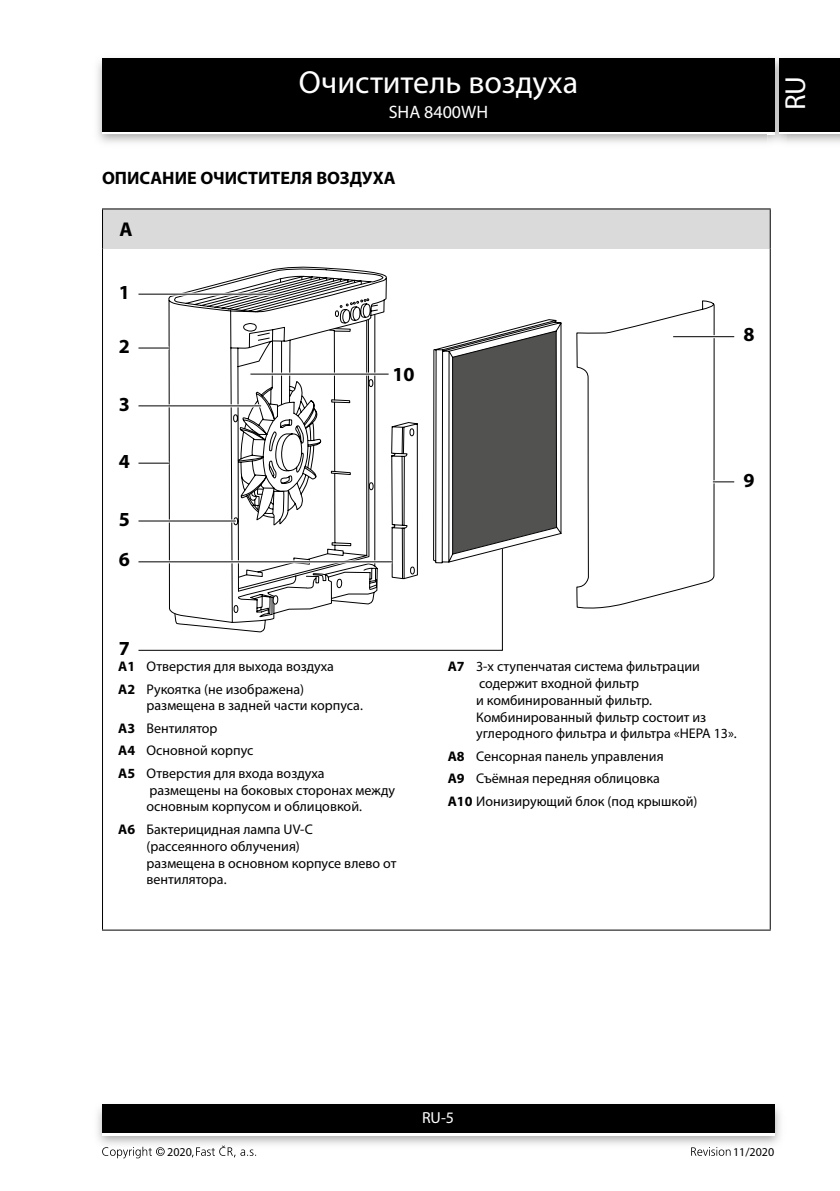
<style>
.page{position:relative;width:840px;height:1191px;background:#fff}
.page>*{position:absolute;margin:0;border:0;box-sizing:border-box;transform-origin:0 0}
.t1{font:32px "Myriad Pro";color:#fff}
.t2{font:29px "Myriad Pro";color:#fff}
.t3{font:700 20px "Myriad Pro";color:#000}
.t4{font:700 20px "Myriad Pro";color:#000}
.t5{font:700 18px "Myriad Pro";color:#000}
.t6{font:18px "Myriad Pro";color:#fff}
.t7{font:16px "Myriad Pro";color:#fff}
.t8{font:14px/16.8px "Myriad Pro";color:#000}
.t9{font:12px "Myriad Pro";color:#000}
.s1{font-weight:700}
</style>
<div class="page">
<div style="left:102px;top:61px;width:672px;height:73px;background:linear-gradient(to right,#000,#000)"></div>
<div style="left:102px;top:58px;width:672px;height:73px;background:#000"></div>
<img style="left:97px;top:1104px;width:684px;height:41px">
<div style="left:102px;top:1107px;width:672px;height:28px;background:linear-gradient(to right,#fff,#fff)"></div>
<div style="left:102px;top:1104px;width:672px;height:28px;background:#000"></div>
<img style="left:767px;top:56px;width:18px;height:89px">
<svg style="left:767px;top:131px;width:7px;height:3px"></svg>
<img style="left:767px;top:58px;width:7px;height:3px">
<img style="left:767px;top:61px;width:7px;height:70px">
<div style="left:778px;top:61px;width:61px;height:73px;background:linear-gradient(to right,#000,#000)"></div>
<div style="left:778px;top:58px;width:61px;height:73px;background:#000"></div>
<svg style="left:102px;top:1146px;width:63px;height:12px"></svg>
<svg style="left:192px;top:1145px;width:64px;height:12px"></svg>
<svg style="left:691px;top:1147px;width:39px;height:8px"></svg>
<div style="left:102px;top:209px;width:667px;height:40px;background:#dadada"></div>
<hr style="left:102px;top:208px;width:668px;height:1px;background:#000">
<hr style="left:102px;top:209px;width:1px;height:40px;background:#000">
<hr style="left:769px;top:209px;width:1px;height:40px;background:#000">
<hr style="left:102px;top:249px;width:1px;height:680px;background:#000">
<hr style="left:769px;top:249px;width:1px;height:680px;background:#000">
<hr style="left:102px;top:929px;width:668px;height:1px;background:#000">
<svg style="left:168px;top:266px;width:218px;height:41px"></svg>
<svg style="left:174px;top:276px;width:204px;height:31px"></svg>
<svg style="left:556px;top:300px;width:159px;height:309px"></svg>
<hr style="left:138px;top:293px;width:136px;height:3px;background:#fff">
<hr style="left:138px;top:294px;width:136px;height:1px;background:#000">
<hr style="left:672px;top:335px;width:61px;height:3px;background:#fff">
<hr style="left:672px;top:336px;width:61px;height:1px;background:#000">
<hr style="left:712px;top:480px;width:21px;height:3px;background:#fff">
<svg style="left:712px;top:481px;width:21px;height:1px"></svg>
<svg style="left:138px;top:307px;width:418px;height:344px"></svg>
<h1 class="t1" style="left:298px;top:62px;width:281px">Очиститель воздуха</h1>
<p class="t6" style="left:388px;top:101px;width:101px">SHA 8400WH</p>
<p class="t5" style="left:102px;top:166px;width:295px">ОПИСАНИЕ ОЧИСТИТЕЛЯ ВОЗДУХА</p>
<h3 class="t4" style="left:119px;top:216px;width:15px">A</h3>
<h3 class="t3" style="left:119px;top:280px;width:13px">1</h3>
<h3 class="t3" style="left:119px;top:334px;width:13px">2</h3>
<h3 class="t3" style="left:119px;top:392px;width:13px">3</h3>
<h3 class="t3" style="left:119px;top:449px;width:13px">4</h3>
<h3 class="t3" style="left:119px;top:507px;width:13px">5</h3>
<h3 class="t3" style="left:119px;top:548px;width:13px">6</h3>
<h3 class="t3" style="left:119px;top:636px;width:13px">7</h3>
<h3 class="t3" style="left:392px;top:362px;width:24px">10</h3>
<p class="t8" style="left:118px;top:655px;width:217px;line-height:22.4px"><span class="s1">A1</span> Отверстия для выхода воздуха<br><span class="s1">A2</span> Рукоятка (не изображена)</p>
<p class="t8" style="left:118px;top:694px;width:246px;line-height:22.4px;text-indent:28px">размещена в задней части корпуса.<br><span class="s1">A3</span> Вентилятор<br><span class="s1">A4</span> Основной корпус<br><span class="s1">A5</span> Отверстия для входа воздуха</p>
<p class="t8" style="left:146px;top:781px;width:250px">размещены на боковых сторонах между основным корпусом и облицовкой.</p>
<p class="t8" style="left:146px;top:820px;width:251px;text-indent:-28px"><span class="s1">A6</span> Бактерицидная лампа UV-C (рассеянного облучения)<br>размещена в основном корпусе влево от вентилятора.</p>
<h3 class="t3" style="left:743px;top:323px;width:13px">8</h3>
<h3 class="t3" style="left:743px;top:468px;width:13px">9</h3>
<p class="t8" style="left:476px;top:658px;width:262px;text-indent:-28px"><span class="s1">A7</span> 3-х ступенчатая система фильтрации содержит входной фильтр<br>и комбинированный фильтр.<br>Комбинированный фильтр состоит из углеродного фильтра и фильтра «HEPA 13».</p>
<p class="t8" style="left:447px;top:744px;width:251px;line-height:22.4px"><span class="s1">A8</span> Сенсорная панель управления<br><span class="s1">A9</span> Съёмная передняя облицовка<br><span class="s1">A10</span> Ионизирующий блок (под крышкой)</p>
<h2 class="t2" style="left:777px;top:110px;width:36px;rotate:-90deg">RU</h2>
<p class="t7" style="left:422px;top:1108px;width:34px">RU-5</p>
<p class="t9" style="left:167px;top:1144px;width:26px">2020</p>
<p class="t9" style="left:732px;top:1144px;width:43px">11/2020</p>
</div>
